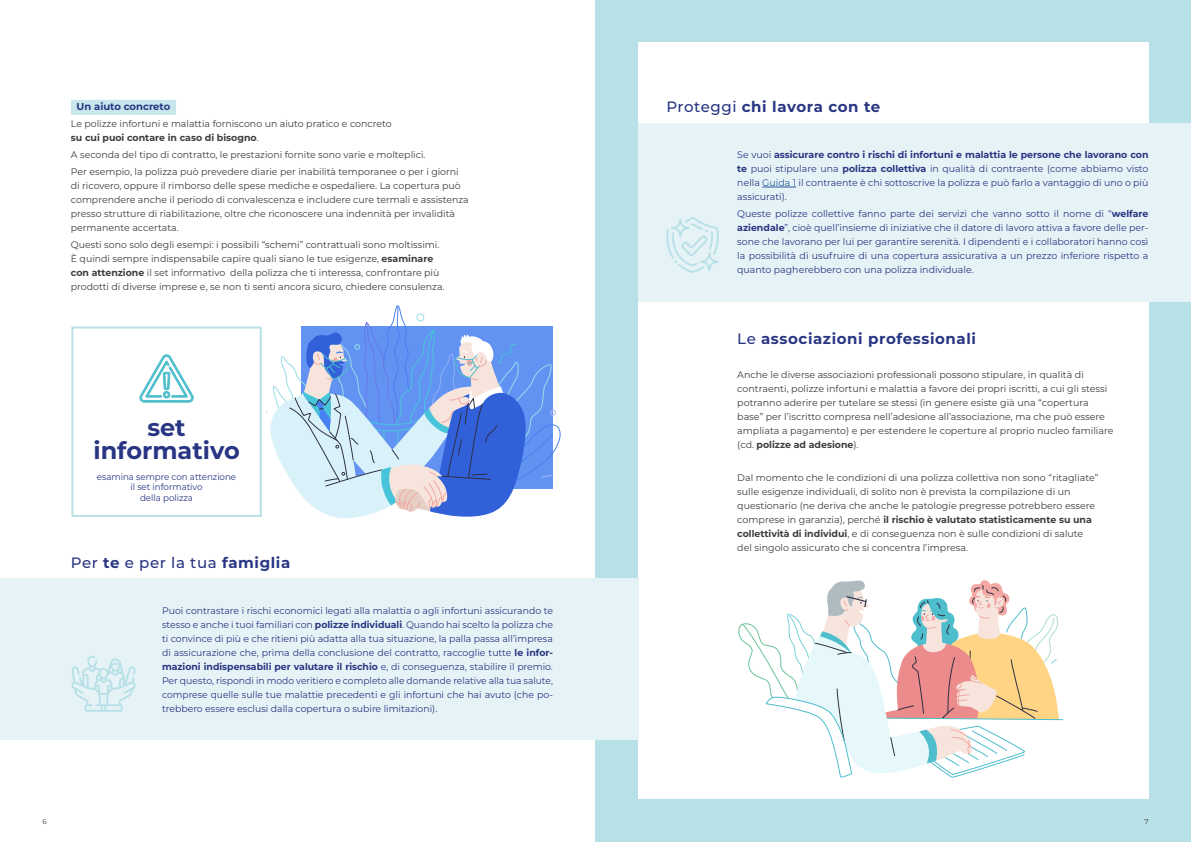
<style>
.page{position:relative;width:1191px;height:842px;background:#fff}
.page>*{position:absolute;margin:0;border:0;box-sizing:border-box;transform-origin:0 0}
.t1{font:700 24px/23px "Montserrat";color:#283583;text-align:center}
.t2{font:700 15px "Montserrat";letter-spacing:.04em;color:#283583}
.t3{font:500 15px "Montserrat";letter-spacing:.04em;color:#283583}
.t4{font:700 10px "Montserrat";color:#283583}
.t5{font:9.5px/14px "Montserrat";color:#3c3c3b}
.t6{font:9.5px/14px "Montserrat";color:#283583;text-align:justify}
.t7{font:9px "Montserrat";letter-spacing:-.005em;color:#283583}
.t8{font:7px "Montserrat";color:#3c3c3b}
.s1{font-weight:700}
.s2{font-weight:500}
.s3{color:#275b9b}
</style>
<div class="page">
<div style="left:595px;top:0;width:596px;height:842px;background:#b8e0e7"></div>
<div style="left:638px;top:43px;width:510px;height:756px;background:#fff"></div>
<div style="left:71px;top:100px;width:105px;height:15px;background:#c8e7ec"></div>
<div style="left:638px;top:123px;width:553px;height:178px;background:#e5f3f6"></div>
<hr style="left:762px;top:187px;width:34px;height:1px;background:#275b9b">
<svg style="left:666px;top:217px;width:53px;height:56px"></svg>
<div style="left:71px;top:326px;width:191px;height:191px;border:2px solid #b8e0e7"></div>
<svg style="left:139px;top:355px;width:55px;height:47px"></svg>
<svg style="left:738px;top:580px;width:325px;height:198px"></svg>
<div style="left:0;top:579px;width:638px;height:161px;background:#e5f3f6"></div>
<svg style="left:71px;top:656px;width:65px;height:56px"></svg>
<svg style="left:266px;top:305px;width:294px;height:213px"></svg>
<p class="t4" style="left:77px;top:100px;width:95px">Un aiuto concreto</p>
<p class="t5" style="left:71px;top:116px;width:322px">Le polizze infortuni e malattia forniscono un aiuto pratico e concreto <span class="s1">su cui puoi contare in caso di bisogno</span>.</p>
<p class="t5" style="left:71px;top:147px;width:356px">A seconda del tipo di contratto, le prestazioni fornite sono varie e molteplici.</p>
<p class="t5" style="left:71px;top:164px;width:399px">Per esempio, la polizza può prevedere diarie per inabilità temporanee o per i giorni di ricovero, oppure il rimborso delle spese mediche e ospedaliere. La copertura può comprendere anche il periodo di convalescenza e includere cure termali e assistenza presso strutture di riabilitazione, oltre che riconoscere una indennità per invalidità permanente accertata.</p>
<p class="t5" style="left:71px;top:237px;width:375px">Questi sono solo degli esempi: i possibili “schemi” contrattuali sono moltissimi.<br>È quindi sempre indispensabile capire quali siano le tue esigenze, <span class="s1">esaminare con attenzione</span> il set informativo della polizza che ti interessa, confrontare più prodotti di diverse imprese e, se non ti senti ancora sicuro, chiedere consulenza.</p>
<p class="t1" style="left:93px;top:415px;width:148px">set informativo</p>
<p class="t7" style="left:97px;top:471px;width:141px">esamina sempre con attenzione</p>
<p class="t7" style="left:131px;top:481px;width:74px">il set informativo</p>
<p class="t7" style="left:140px;top:491px;width:54px">della polizza</p>
<p class="t3" style="left:71px;top:552px;width:221px">Per <span class="s1">te</span> e per la tua <span class="s1">famiglia</span></p>
<p class="t6" style="left:162px;top:603px;width:392px">Puoi contrastare i rischi economici legati alla malattia o agli infortuni assicurando te stesso e anche i tuoi familiari con <span class="s1">polizze individuali</span>. Quando hai scelto la polizza che ti convince di più e che ritieni più adatta alla tua situazione, la palla passa all’impresa di assicurazione che, prima della conclusione del contratto, raccoglie tutte <span class="s1">le infor&shy;mazioni indispensabili per valutare il rischio</span> e, di conseguenza, stabilire il premio.<br>Per questo, rispondi in modo veritiero e completo alle domande relative alla tua salute, comprese quelle sulle tue malattie precedenti e gli infortuni che hai avuto (che po&shy;trebbero essere esclusi dalla copertura o subire limitazioni).</p>
<p class="t2" style="left:666px;top:96px;width:215px"><span class="s2">Proteggi</span> chi lavora con te</p>
<p class="t6" style="left:737px;top:147px;width:413px">Se vuoi <span class="s1">assicurare contro i rischi di infortuni e malattia le persone che lavorano con te</span> puoi stipulare una <span class="s1">polizza collettiva</span> in qualità di contraente (come abbiamo visto nella <span class="s3">Guida 1</span> il contraente è chi sottoscrive la polizza e può farlo a vantaggio di uno o più assicurati).</p>
<p class="t6" style="left:737px;top:206px;width:413px">Queste polizze collettive fanno parte dei servizi che vanno sotto il nome di “<span class="s1">welfare aziendale</span>”, cioè quell’insieme di iniziative che il datore di lavoro attiva a favore delle per&shy;sone che lavorano per lui per garantire serenità. I dipendenti e i collaboratori hanno così la possibilità di usufruire di una copertura assicurativa a un prezzo inferiore rispetto a quanto pagherebbero con una polizza individuale.</p>
<p class="t2" style="left:737px;top:328px;width:240px"><span class="s2">Le</span> associazioni professionali</p>
<p class="t5" style="left:737px;top:367px;width:378px">Anche le diverse associazioni professionali possono stipulare, in qualità di contraenti, polizze infortuni e malattia a favore dei propri iscritti, a cui gli stessi potranno aderire per tutelare se stessi (in genere esiste già una “copertura base” per l’iscritto compresa nell’adesione all’associazione, ma che può essere ampliata a pagamento) e per estendere le coperture al proprio nucleo familiare (cd. <span class="s1">polizze ad adesione</span>).</p>
<p class="t5" style="left:737px;top:471px;width:362px">Dal momento che le condizioni di una polizza collettiva non sono “ritagliate” sulle esigenze individuali, di solito non è prevista la compilazione di un questionario (ne deriva che anche le patologie pregresse potrebbero essere comprese in garanzia), perché <span class="s1">il rischio è valutato statisticamente su una collettività di individui</span>, e di conseguenza non è sulle condizioni di salute del singolo assicurato che si concentra l’impresa.</p>
<p class="t8" style="left:43px;top:817px;width:6px">6</p>
<p class="t8" style="left:1144px;top:817px;width:6px">7</p>
</div>
